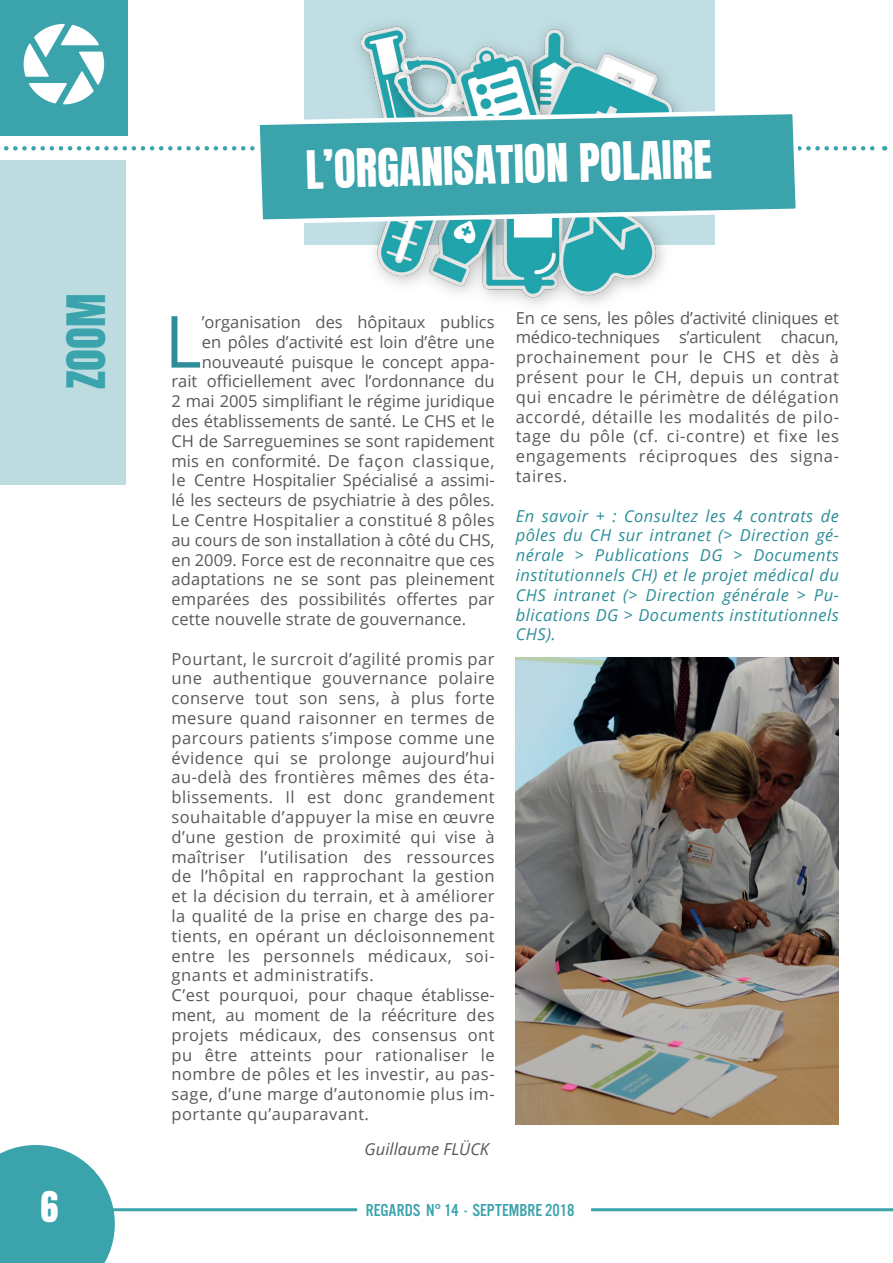
<style>
.page{position:relative;width:893px;height:1263px;background:#fff}
.page>*{position:absolute;margin:0;border:0;box-sizing:border-box;transform-origin:0 0}
.t1{font:72px "Open Sans";color:#2d8e99}
.t2{font:45px "Anton";color:#fff}
.t3{font:45px "Anton";color:#3ba3ac}
.t4{font:36px "Anton";color:#fff}
.t5{font:18px "Alternate Got No 3 D";color:#3ba3ac}
.t6{font:16.5px/19.8px "Open Sans";letter-spacing:.03em;color:#57585a}
.t7{font:16.5px "Open Sans";color:#57585a}
.t8{font:italic 16.5px/19.8px "Open Sans";letter-spacing:.03em;color:#2d8e99;text-align:justify}
.t9{font:16.5px "Open Sans";letter-spacing:.01em;color:#57585a}
.t10{font:16.5px "Open Sans";letter-spacing:.05em;color:#57585a}
.t11{font:italic 16.5px "Open Sans";color:#57585a}
</style>
<div class="page">
<svg style="left:4px;top:146px;width:881px;height:5px"></svg>
<img style="left:515px;top:657px;width:323px;height:468px">
<div style="left:305px;top:0;width:410px;height:244px;background:#c0dee3"></div>
<img style="left:344px;top:24px;width:350px;height:281px">
<div style="left:0;top:160px;width:126px;height:325px;background:#bcdcdf"></div>
<svg style="left:253px;top:107px;width:549px;height:119px;background:#5db3ba"></svg>
<div style="left:0;top:0;width:128px;height:135px;background:#3ba3ac"></div>
<svg style="left:24px;top:23px;width:81px;height:81px"></svg>
<hr style="left:111px;top:1208px;width:246px;height:3px;background:#3ba3ac">
<svg style="left:0;top:1145px;width:115px;height:118px;background:#51adb5"></svg>
<hr style="left:591px;top:1208px;width:302px;height:3px;background:#3ba3ac">
<h2 class="t3" style="left:63px;top:389px;width:97px;rotate:-90deg">ZOOM</h2>
<h3 class="t4" style="left:40px;top:1189px;width:19px">6</h3>
<h2 class="t2" style="left:305px;top:145px;width:408px;rotate:-1deg">L’ORGANISATION POLAIRE</h2>
<h1 class="t1" style="left:164px;top:292px;width:39px">L</h1>
<p class="t7" style="left:202px;top:311px;width:294px">’organisation des hôpitaux publics</p>
<p class="t7" style="left:202px;top:330px;width:294px">en pôles d’activité est loin d’être une</p>
<p class="t7" style="left:202px;top:350px;width:294px">nouveauté puisque le concept appa-</p>
<p class="t7" style="left:171px;top:370px;width:325px">rait officiellement avec l’ordonnance du</p>
<p class="t7" style="left:171px;top:390px;width:325px">2 mai 2005 simplifiant le régime juridique</p>
<p class="t7" style="left:171px;top:410px;width:325px">des établissements de santé. Le CHS et le</p>
<p class="t7" style="left:171px;top:429px;width:325px">CH de Sarreguemines se sont rapidement</p>
<p class="t10" style="left:171px;top:449px;width:325px">mis en conformité. De façon classique,</p>
<p class="t7" style="left:171px;top:469px;width:325px">le Centre Hospitalier Spécialisé a assimi-</p>
<p class="t7" style="left:171px;top:489px;width:325px">lé les secteurs de psychiatrie à des pôles.</p>
<p class="t6" style="left:171px;top:510px;width:325px">Le Centre Hospitalier a constitué 8 pôles</p>
<p class="t7" style="left:171px;top:528px;width:325px">au cours de son installation à côté du CHS,</p>
<p class="t9" style="left:171px;top:548px;width:325px">en 2009. Force est de reconnaitre que ces</p>
<p class="t9" style="left:171px;top:568px;width:325px">adaptations ne se sont pas pleinement</p>
<p class="t9" style="left:171px;top:588px;width:325px">emparées des possibilités offertes par</p>
<p class="t9" style="left:171px;top:608px;width:296px">cette nouvelle strate de gouvernance.</p>
<p class="t6" style="left:171px;top:648px;width:325px">Pourtant, le surcroit d’agilité promis par une authentique gouvernance polaire conserve tout son sens, à plus forte mesure quand raisonner en termes de parcours patients s’impose comme une évidence qui se prolonge aujourd’hui au-delà des frontières mêmes des éta&shy;blissements. Il est donc grandement souhaitable d’appuyer la mise en œuvre d’une gestion de proximité qui vise à maîtriser l’utilisation des ressources de l’hôpital en rapprochant la gestion et la décision du terrain, et à améliorer la qualité de la prise en charge des pa&shy;tients, en opérant un décloisonnement entre les personnels médicaux, soi&shy;gnants et administratifs.<br>C’est pourquoi, pour chaque établisse&shy;ment, au moment de la réécriture des projets médicaux, des consensus ont pu être atteints pour rationaliser le nombre de pôles et les investir, au pas&shy;sage, d’une marge d’autonomie plus im&shy;portante qu’auparavant.</p>
<p class="t11" style="left:365px;top:1137px;width:126px">Guillaume FLÜCK</p>
<p class="t6" style="left:516px;top:307px;width:325px;text-align:justify">En ce sens, les pôles d’activité cliniques et médico-techniques s’articulent chacun, prochainement pour le CHS et dès à présent pour le CH, depuis un contrat qui encadre le périmètre de délégation accordé, détaille les modalités de pilo&shy;tage du pôle (cf. ci-contre) et fixe les engagements réciproques des signa&shy;taires.</p>
<p class="t8" style="left:516px;top:505px;width:325px">En savoir + : Consultez les 4 contrats de pôles du CH sur intranet (&gt; Direction gé&shy;nérale &gt; Publications DG &gt; Documents institutionnels CH) et le projet médical du CHS intranet (&gt; Direction générale &gt; Pu&shy;blications DG &gt; Documents institutionnels CHS).</p>
<p class="t5" style="left:366px;top:1200px;width:210px">REGARDS N° 14 - SEPTEMBRE 2018</p>
</div>
